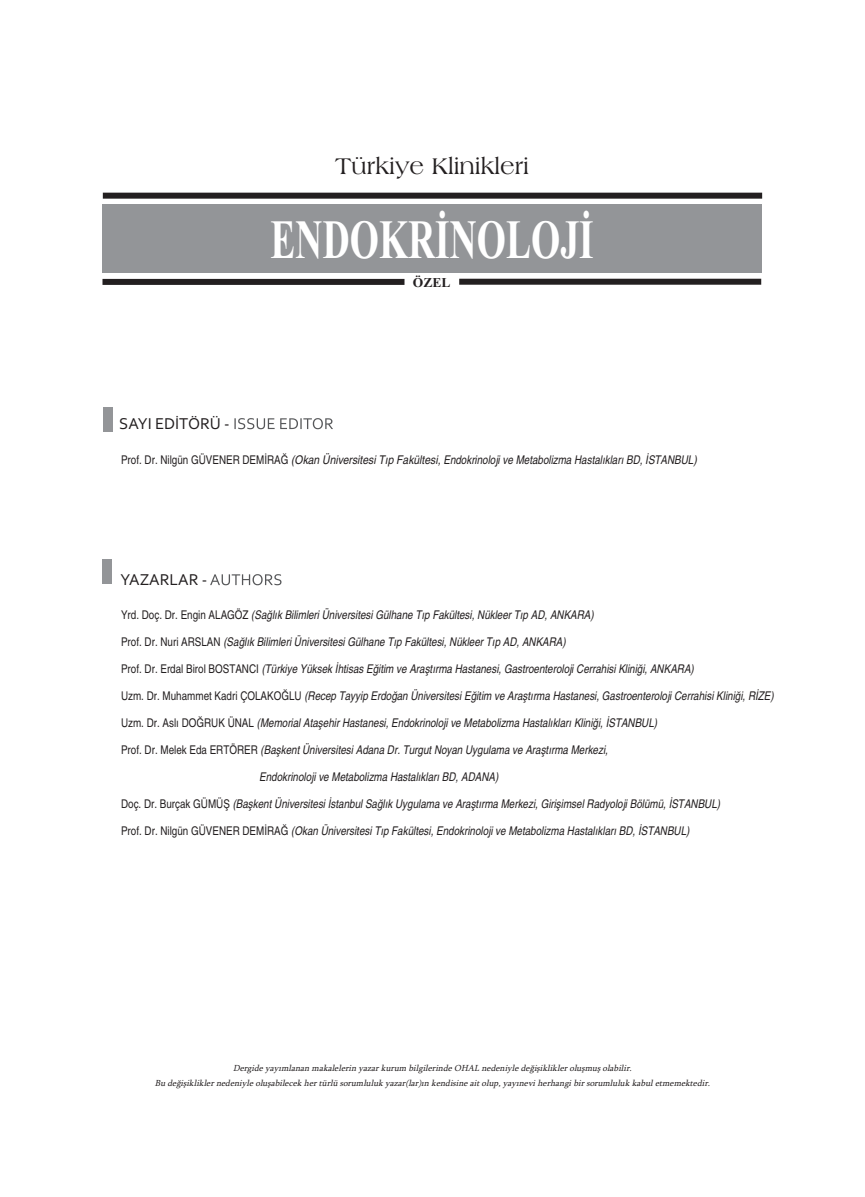
<style>
.page{position:relative;width:865px;height:1197px;background:#fff}
.page>*{position:absolute;margin:0;border:0;box-sizing:border-box;transform-origin:0 0}
.t1{font:700 55.35px "Times New Roman";color:#fff;scale:.68 1}
.t2{font:24px "Americana BT Roman";color:#231f20}
.t3{font:16.5px "Corbel";color:#231f20}
.t4{font:700 13.5px "Times New Roman";color:#231f20}
.t5{font:italic condensed 12px "Helvetica";color:#231f20}
.t6{font:italic condensed 12px "Helvetica";color:#231f20;scale:1.05 1}
.t7{font:italic 9px/15px "Sylfaen";color:#231f20;text-align:center}
.s1{font-style:normal}
</style>
<div class="page">
<div style="left:102px;top:204px;width:660px;height:68px;background:#939598"></div>
<div style="left:103px;top:193px;width:659px;height:6px;background:#231f20"></div>
<div style="left:102px;top:279px;width:302px;height:6px;background:#231f20"></div>
<div style="left:459px;top:279px;width:302px;height:6px;background:#231f20"></div>
<div style="left:103px;top:407px;width:9px;height:25px;background:#939598"></div>
<svg style="left:234px;top:418px;width:68px;height:11px"></svg>
<div style="left:103px;top:558px;width:9px;height:25px;background:#939598"></div>
<svg style="left:210px;top:574px;width:71px;height:11px"></svg>
<h2 class="t2" style="left:335px;top:152px;width:195px">Türkiye Klinikleri</h2>
<h1 class="t1" style="left:271px;top:207px;width:476px">ENDOKRİNOLOJİ</h1>
<p class="t4" style="left:413px;top:274px;width:39px">ÖZEL</p>
<h3 class="t3" style="left:119px;top:413px;width:112px">SAYI EDİTÖRÜ -</h3>
<p class="t6" style="left:121px;top:452px;width:550px"><span class="s1">Prof. Dr. Nilgün GÜVENER DEMİRAĞ</span> (Okan Üniversitesi Tıp Fakültesi, Endokrinoloji ve Metabolizma Hastalıkları BD, İSTANBUL)</p>
<h3 class="t3" style="left:120px;top:569px;width:88px">YAZARLAR -</h3>
<p class="t5" style="left:121px;top:607px;width:474px"><span class="s1">Yrd. Doç. Dr. Engin ALAGÖZ</span> (Sağlık Bilimleri Üniversitesi Gülhane Tıp Fakültesi, Nükleer Tıp AD, ANKARA)</p>
<p class="t5" style="left:121px;top:634px;width:446px"><span class="s1">Prof. Dr. Nuri ARSLAN</span> (Sağlık Bilimleri Üniversitesi Gülhane Tıp Fakültesi, Nükleer Tıp AD, ANKARA)</p>
<p class="t5" style="left:121px;top:661px;width:574px"><span class="s1">Prof. Dr. Erdal Birol BOSTANCI</span> (Türkiye Yüksek İhtisas Eğitim ve Araştırma Hastanesi, Gastroenteroloji Cerrahisi Kliniği, ANKARA)</p>
<p class="t5" style="left:121px;top:688px;width:654px"><span class="s1">Uzm. Dr. Muhammet Kadri ÇOLAKOĞLU</span> (Recep Tayyip Erdoğan Üniversitesi Eğitim ve Araştırma Hastanesi, Gastroenteroloji Cerrahisi Kliniği, RİZE)</p>
<p class="t5" style="left:121px;top:715px;width:537px"><span class="s1">Uzm. Dr. Aslı DOĞRUK ÜNAL</span> (Memorial Ataşehir Hastanesi, Endokrinoloji ve Metabolizma Hastalıkları Kliniği, İSTANBUL)</p>
<p class="t5" style="left:121px;top:742px;width:488px"><span class="s1">Prof. Dr. Melek Eda ERTÖRER</span> (Başkent Üniversitesi Adana Dr. Turgut Noyan Uygulama ve Araştırma Merkezi,</p>
<p class="t5" style="left:259px;top:769px;width:240px">Endokrinoloji ve Metabolizma Hastalıkları BD, ADANA)</p>
<p class="t5" style="left:121px;top:796px;width:600px"><span class="s1">Doç. Dr. Burçak GÜMÜŞ</span> (Başkent Üniversitesi İstanbul Sağlık Uygulama ve Araştırma Merkezi, Girişimsel Radyoloji Bölümü, İSTANBUL)</p>
<p class="t5" style="left:121px;top:823px;width:570px"><span class="s1">Prof. Dr. Nilgün GÜVENER DEMİRAĞ</span> (Okan Üniversitesi Tıp Fakültesi, Endokrinoloji ve Metabolizma Hastalıkları BD, İSTANBUL)</p>
<p class="t7" style="left:155px;top:1060px;width:559px">Dergide yayımlanan makalelerin yazar kurum bilgilerinde OHAL nedeniyle değişiklikler oluşmuş olabilir.<br>Bu değişiklikler nedeniyle oluşabilecek her türlü sorumluluk yazar(lar)ın kendisine ait olup, yayınevi herhangi bir sorumluluk kabul etmemektedir.</p>
</div>
